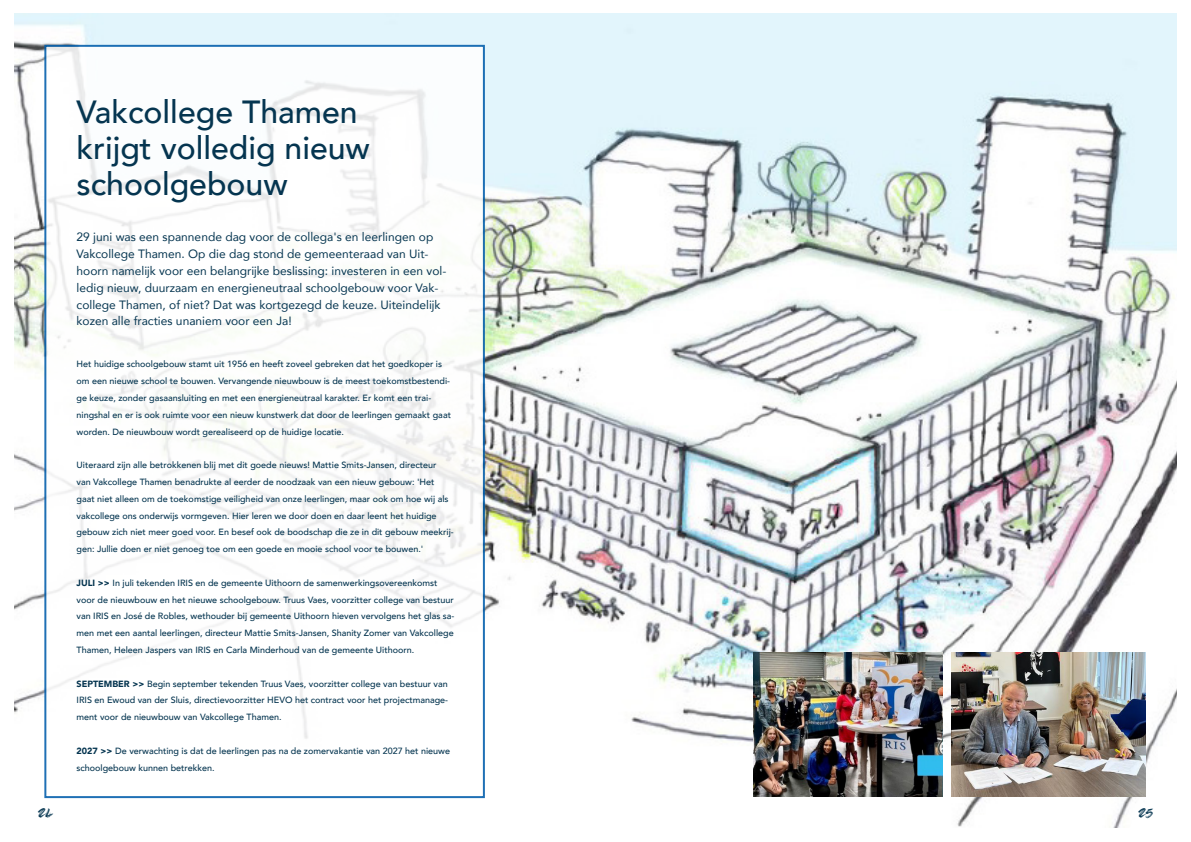
<style>
.page{position:relative;width:1191px;height:842px;background:#fff}
.page>*{position:absolute;margin:0;border:0;box-sizing:border-box;transform-origin:0 0}
.t1{font:500 32px "Avenir";color:#053550}
.t2{font:23px "Summer Loving";color:#053550}
.t3{font:12px/16.8px "Avenir";color:#053550}
.t4{font:500 9px/16.8px "Avenir";color:#053550}
.s1{font-weight:900}
</style>
<div class="page">
<img style="left:14px;top:14px;width:1162px;height:814px">
<div style="left:44px;top:45px;width:441px;height:753px;background:#fff;border:2px solid #015dab"></div>
<img style="left:951px;top:653px;width:194px;height:144px">
<img style="left:754px;top:653px;width:188px;height:143px">
<p class="t1" style="left:77px;top:84px;width:283px">Vakcollege Thamen</p>
<p class="t1" style="left:77px;top:120px;width:295px">krijgt volledig nieuw</p>
<p class="t1" style="left:77px;top:156px;width:213px">schoolgebouw</p>
<p class="t3" style="left:77px;top:228px;width:371px">29 juni was een spannende dag voor de collega's en leerlingen op Vakcollege Thamen. Op die dag stond de gemeenteraad van Uit&shy;hoorn namelijk voor een belangrijke beslissing: investeren in een vol&shy;ledig nieuw, duurzaam en energieneutraal schoolgebouw voor Vak&shy;college Thamen, of niet? Dat was kortgezegd de keuze. Uiteindelijk kozen alle fracties unaniem voor een Ja!</p>
<p class="t4" style="left:77px;top:355px;width:376px">Het huidige schoolgebouw stamt uit 1956 en heeft zoveel gebreken dat het goedkoper is om een nieuwe school te bouwen. Vervangende nieuwbouw is de meest toekomstbestendi&shy;ge keuze, zonder gasaansluiting en met een energieneutraal karakter. Er komt een trai&shy;ningshal en er is ook ruimte voor een nieuw kunstwerk dat door de leerlingen gemaakt gaat worden. De nieuwbouw wordt gerealiseerd op de huidige locatie.</p>
<p class="t4" style="left:77px;top:456px;width:379px">Uiteraard zijn alle betrokkenen blij met dit goede nieuws! Mattie Smits-Jansen, directeur<br>van Vakcollege Thamen benadrukte al eerder de noodzaak van een nieuw gebouw: 'Het gaat niet alleen om de toekomstige veiligheid van onze leerlingen, maar ook om hoe wij als vakcollege ons onderwijs vormgeven. Hier leren we door doen en daar leent het huidige gebouw zich niet meer goed voor. En besef ook de boodschap die ze in dit gebouw meekrij&shy;gen: Jullie doen er niet genoeg toe om een goede en mooie school voor te bouwen.'</p>
<p class="t4" style="left:77px;top:574px;width:379px"><span class="s1">JULI &gt;&gt;</span> In juli tekenden IRIS en de gemeente Uithoorn de samenwerkingsovereenkomst voor de nieuwbouw en het nieuwe schoolgebouw. Truus Vaes, voorzitter college van bestuur van IRIS en José de Robles, wethouder bij gemeente Uithoorn hieven vervolgens het glas sa&shy;men met een aantal leerlingen, directeur Mattie Smits-Jansen, Shanity Zomer van Vakcollege Thamen, Heleen Jaspers van IRIS en Carla Minderhoud van de gemeente Uithoorn.</p>
<p class="t4" style="left:77px;top:675px;width:373px;text-align:justify"><span class="s1">SEPTEMBER &gt;&gt;</span> Begin september tekenden Truus Vaes, voorzitter college van bestuur van IRIS en Ewoud van der Sluis, directievoorzitter HEVO het contract voor het projectmanage&shy;ment voor de nieuwbouw van Vakcollege Thamen.</p>
<p class="t4" style="left:77px;top:742px;width:375px"><span class="s1">2027 &gt;&gt;</span> De verwachting is dat de leerlingen pas na de zomervakantie van 2027 het nieuwe schoolgebouw kunnen betrekken.</p>
<p class="t2" style="left:38px;top:798px;width:16px">24</p>
<p class="t2" style="left:1138px;top:798px;width:16px">25</p>
</div>
